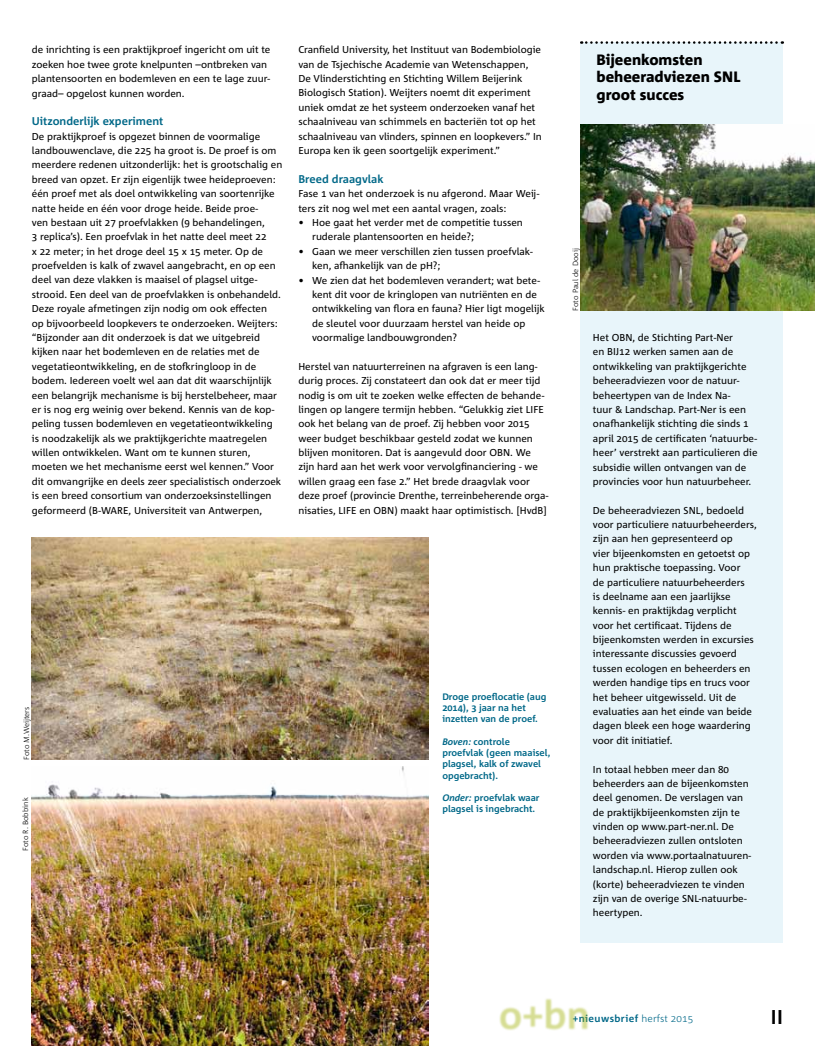
<style>
.page{position:relative;width:815px;height:1046px;background:#fff}
.page>*{position:absolute;margin:0;border:0;box-sizing:border-box;transform-origin:0 0}
.t1{font:700 20px "Corpid C1";color:#000}
.t2{font:800 15px/17.5px "Corpid C1";color:#000}
.t3{font:700 11.25px "Corpid C1";color:#006888}
.t4{font:10px/14.4px "Corpid C1";color:#000}
.t5{font:700 10px "Corpid C1";letter-spacing:.04em;color:#006888}
.t6{font:700 9.38px/11.2px "Corpid C1";color:#006888}
.t7{font:300 7.5px "Corpid C1";color:#000}
.s1{font-style:italic}
.s2{font-weight:300}
</style>
<div class="page">
<div style="left:581px;top:43px;width:202px;height:900px;background:#e8f5fa"></div>
<div style="left:498px;top:997px;width:91px;height:33px;background:#9fb000;opacity:.43"></div>
<img style="left:32px;top:537px;width:396px;height:222px">
<img style="left:32px;top:766px;width:396px;height:279px">
<svg style="left:581px;top:41px;width:202px;height:3px"></svg>
<img style="left:581px;top:124px;width:234px;height:187px">
<p class="t4" style="left:32px;top:42px;width:240px">de inrichting is een praktijkproef ingericht om uit te zoeken hoe twee grote knelpunten –ontbreken van plantensoorten en bodemleven en een te lage zuur&shy;graad– opgelost kunnen worden.</p>
<p class="t3" style="left:32px;top:114px;width:133px">Uitzonderlijk experiment</p>
<p class="t4" style="left:32px;top:129px;width:252px">De praktijkproef is opgezet binnen de voormalige landbouwenclave, die 225 ha groot is. De proef is om meerdere redenen uitzonderlijk: het is grootschalig en breed van opzet. Er zijn eigenlijk twee heideproeven: één proef met als doel ontwikkeling van soortenrijke natte heide en één voor droge heide. Beide proe-<br>ven bestaan uit 27 proefvlakken (9 behandelingen,<br>3 replica’s). Een proefvlak in het natte deel meet 22<br>x 22 meter; in het droge deel 15 x 15 meter. Op de proefvelden is kalk of zwavel aangebracht, en op een deel van deze vlakken is maaisel of plagsel uitge&shy;strooid. Een deel van de proefvlakken is onbehandeld.<br>Deze royale afmetingen zijn nodig om ook effecten<br>op bijvoorbeeld loopkevers te onderzoeken. Weijters: “Bijzonder aan dit onderzoek is dat we uitgebreid kijken naar het bodemleven en de relaties met de vegetatieontwikkeling, en de stofkringloop in de bodem. Iedereen voelt wel aan dat dit waarschijnlijk een belangrijk mechanisme is bij herstelbeheer, maar er is nog erg weinig over bekend. Kennis van de kop&shy;peling tussen bodemleven en vegetatieontwikkeling<br>is noodzakelijk als we praktijkgerichte maatregelen willen ontwikkelen. Want om te kunnen sturen, moeten we het mechanisme eerst wel kennen.” Voor dit omvangrijke en deels zeer specialistisch onderzoek is een breed consortium van onderzoeksinstellingen geformeerd (B-WARE, Universiteit van Antwerpen,</p>
<p class="t4" style="left:298px;top:42px;width:245px">Cranfield University, het Instituut van Bodembiologie van de Tsjechische Academie van Wetenschappen, De Vlinderstichting en Stichting Willem Beijerink Biologisch Station). Weijters noemt dit experiment uniek omdat ze het systeem onderzoeken vanaf het schaalniveau van schimmels en bacteriën tot op het schaalniveau van vlinders, spinnen en loopkevers.” In Europa ken ik geen soortgelijk experiment.”</p>
<p class="t3" style="left:298px;top:172px;width:87px">Breed draagvlak</p>
<p class="t4" style="left:298px;top:186px;width:242px">Fase 1 van het onderzoek is nu afgerond. Maar Weij&shy;ters zit nog wel met een aantal vragen, zoals:</p>
<p class="t4" style="left:312px;top:215px;width:212px;text-indent:-14px">• Hoe gaat het verder met de competitie tussen ruderale plantensoorten en heide?;</p>
<p class="t4" style="left:312px;top:244px;width:222px;text-indent:-14px">• Gaan we meer verschillen zien tussen proefvlak&shy;ken, afhankelijk van de pH?;</p>
<p class="t4" style="left:312px;top:272px;width:234px;text-indent:-14px">• We zien dat het bodemleven verandert; wat bete&shy;kent dit voor de kringlopen van nutriënten en de ontwikkeling van flora en fauna? Hier ligt mogelijk de sleutel voor duurzaam herstel van heide op voormalige landbouwgronden?</p>
<p class="t4" style="left:298px;top:359px;width:252px">Herstel van natuurterreinen na afgraven is een lang&shy;durig proces. Zij constateert dan ook dat er meer tijd nodig is om uit te zoeken welke effecten de behande&shy;lingen op langere termijn hebben. “Gelukkig ziet LIFE ook het belang van de proef. Zij hebben voor 2015 weer budget beschikbaar gesteld zodat we kunnen blijven monitoren. Dat is aangevuld door OBN. We zijn hard aan het werk voor vervolgfinanciering - we willen graag een fase 2.” Het brede draagvlak voor deze proef (provincie Drenthe, terreinbeherende orga&shy;nisaties, LIFE en OBN) maakt haar optimistisch. [HvdB]</p>
<p class="t7" style="left:22px;top:759px;width:55px;rotate:-90deg">Foto M.Weijters</p>
<p class="t7" style="left:21px;top:850px;width:55px;rotate:-90deg">Foto R. Bobbink</p>
<p class="t6" style="left:442px;top:690px;width:106px">Droge proeflocatie (aug<br>2014), 3 jaar na het inzetten van de proef.</p>
<p class="t6" style="left:442px;top:735px;width:109px"><span class="s1">Boven:</span> controle proefvlak (geen maaisel, plagsel, kalk of zwavel opgebracht).</p>
<p class="t6" style="left:442px;top:792px;width:99px"><span class="s1">Onder:</span> proefvlak waar plagsel is ingebracht.</p>
<h2 class="t2" style="left:596px;top:50px;width:146px">Bijeenkomsten beheeradviezen SNL groot succes</h2>
<p class="t7" style="left:571px;top:310px;width:64px;rotate:-90deg">Foto Paul de Dooij</p>
<p class="t4" style="left:593px;top:330px;width:166px">Het OBN, de Stichting Part-Ner<br>en BIJ12 werken samen aan de ontwikkeling van praktijkgerichte beheeradviezen voor de natuur&shy;beheertypen van de Index Na-<br>tuur &amp; Landschap. Part-Ner is een onafhankelijk stichting die sinds 1 april 2015 de certificaten ‘natuurbe&shy;heer’ verstrekt aan particulieren die subsidie willen ontvangen van de provincies voor hun natuurbeheer.</p>
<p class="t4" style="left:593px;top:502px;width:166px">De beheeradviezen SNL, bedoeld voor particuliere natuurbeheerders, zijn aan hen gepresenteerd op<br>vier bijeenkomsten en getoetst op hun praktische toepassing. Voor<br>de particuliere natuurbeheerders<br>is deelname aan een jaarlijkse kennis- en praktijkdag verplicht voor het certificaat. Tijdens de bijeenkomsten werden in excursies interessante discussies gevoerd tussen ecologen en beheerders en werden handige tips en trucs voor het beheer uitgewisseld. Uit de evaluaties aan het einde van beide dagen bleek een hoge waardering voor dit initiatief.</p>
<p class="t4" style="left:593px;top:761px;width:160px">In totaal hebben meer dan 80 beheerders aan de bijeenkomsten deel genomen. De verslagen van de praktijkbijeenkomsten zijn te vinden op www.part-ner.nl. De beheeradviezen zullen ontsloten worden via www.portaalnatuuren&shy;landschap.nl. Hierop zullen ook (korte) beheeradviezen te vinden zijn van de overige SNL-natuurbe&shy;heertypen.</p>
<p class="t5" style="left:573px;top:1011px;width:122px">+nieuwsbrief <span class="s2">herfst 2015</span></p>
<h1 class="t1" style="left:771px;top:1004px;width:14px">II</h1>
</div>
